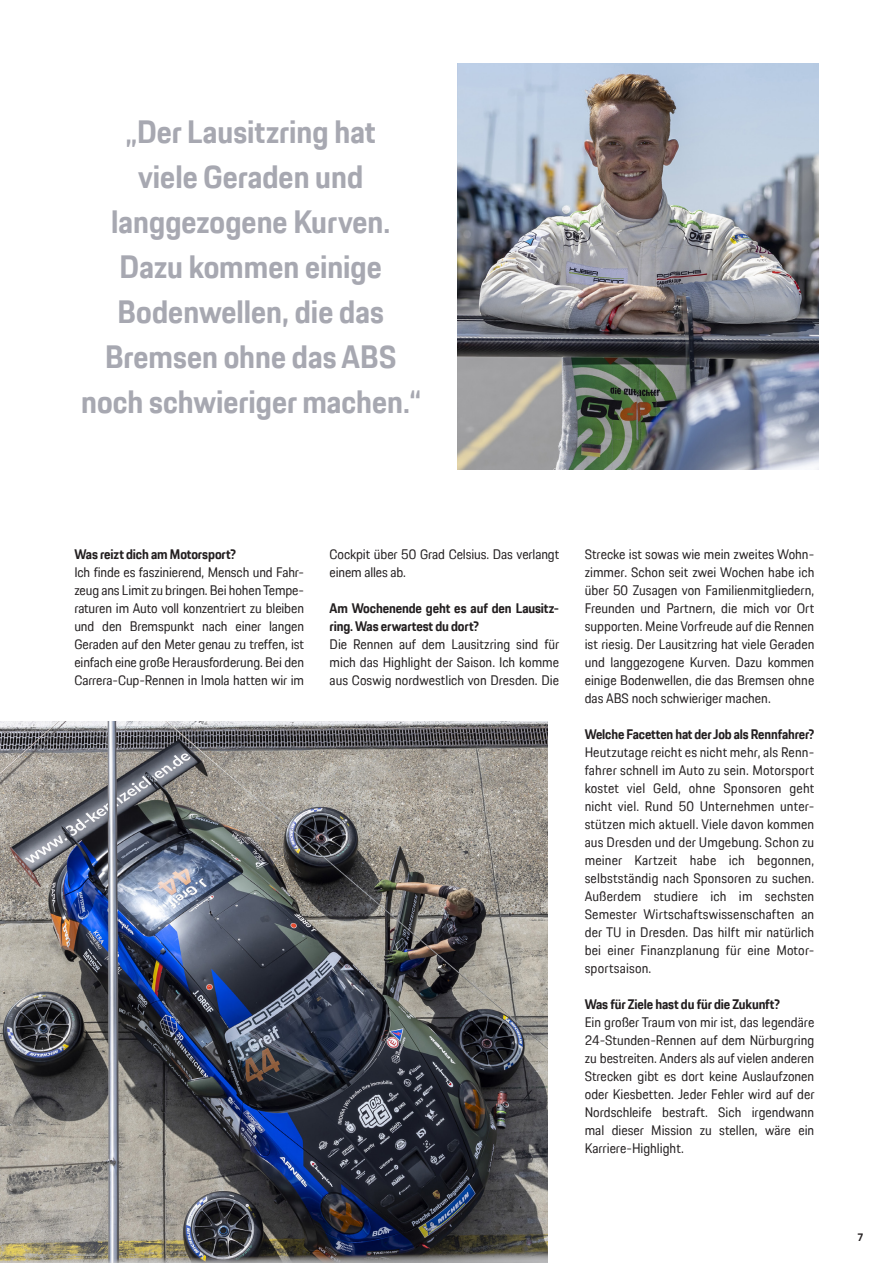
<style>
.page{position:relative;width:893px;height:1263px;background:#fff}
.page>*{position:absolute;margin:0;border:0;box-sizing:border-box;transform-origin:0 0}
.t1{font:700 31.5px/45px "Porsche Next TT";color:#a7a8b1;text-align:center}
.t2{font:13.5px/18px "Porsche Next TT";color:#231f20;text-align:justify}
.t3{font:700 13.5px/18px "Porsche Next TT";letter-spacing:-.01em;color:#231f20}
.t4{font:700 10.5px "Porsche Next TT";color:#231f20}
</style>
<div class="page">
<img style="left:457px;top:64px;width:362px;height:405px">
<img style="left:0;top:721px;width:547px;height:542px">
<h1 class="t1" style="left:81px;top:109px;width:342px">„Der Lausitzring hat<br>viele Geraden und langgezogene Kurven.<br>Dazu kommen einige<br>Bodenwellen, die das<br>Bremsen ohne das ABS noch schwieriger machen.“</h1>
<p class="t3" style="left:74px;top:546px;width:163px">Was reizt dich am Motorsport?</p>
<p class="t2" style="left:74px;top:564px;width:231px">Ich finde es faszinierend, Mensch und Fahr&shy;zeug ans Limit zu bringen. Bei hohen Tempe&shy;raturen im Auto voll konzentriert zu bleiben und den Bremspunkt nach einer langen Geraden auf den Meter genau zu treffen, ist einfach eine große Herausforderung. Bei den Carrera-Cup-Rennen in Imola hatten wir im</p>
<p class="t2" style="left:330px;top:546px;width:231px">Cockpit über 50 Grad Celsius. Das verlangt einem alles ab.</p>
<p class="t3" style="left:330px;top:600px;width:231px">Am Wochenende geht es auf den Lausitz&shy;ring. Was erwartest du dort?</p>
<p class="t2" style="left:330px;top:636px;width:231px">Die Rennen auf dem Lausitzring sind für mich das Highlight der Saison. Ich komme aus Coswig nordwestlich von Dresden. Die</p>
<p class="t2" style="left:585px;top:546px;width:231px">Strecke ist sowas wie mein zweites Wohn&shy;zimmer. Schon seit zwei Wochen habe ich über 50 Zusagen von Familienmitgliedern, Freunden und Partnern, die mich vor Ort supporten. Meine Vorfreude auf die Rennen ist riesig. Der Lausitzring hat viele Geraden und langgezogene Kurven. Dazu kommen einige Bodenwellen, die das Bremsen ohne das ABS noch schwieriger machen.</p>
<p class="t3" style="left:585px;top:726px;width:231px">Welche Facetten hat der Job als Rennfahrer?</p>
<p class="t2" style="left:585px;top:744px;width:231px">Heutzutage reicht es nicht mehr, als Renn&shy;fahrer schnell im Auto zu sein. Motorsport kostet viel Geld, ohne Sponsoren geht nicht viel. Rund 50 Unternehmen unter&shy;stützen mich aktuell. Viele davon kommen aus Dresden und der Umgebung. Schon zu meiner Kartzeit habe ich begonnen, selbstständig nach Sponsoren zu suchen.<br>Außerdem studiere ich im sechsten Semester Wirtschaftswissenschaften an der TU in Dresden. Das hilft mir natürlich bei einer Finanzplanung für eine Motor&shy;sportsaison.</p>
<p class="t3" style="left:585px;top:996px;width:197px">Was für Ziele hast du für die Zukunft?</p>
<p class="t2" style="left:585px;top:1014px;width:231px">Ein großer Traum von mir ist, das legendäre 24-Stunden-Rennen auf dem Nürburgring zu bestreiten. Anders als auf vielen anderen Strecken gibt es dort keine Auslaufzonen oder Kiesbetten. Jeder Fehler wird auf der Nordschleife bestraft. Sich irgendwann mal dieser Mission zu stellen, wäre ein Karriere-Highlight.</p>
<p class="t4" style="left:858px;top:1230px;width:7px">7</p>
</div>
